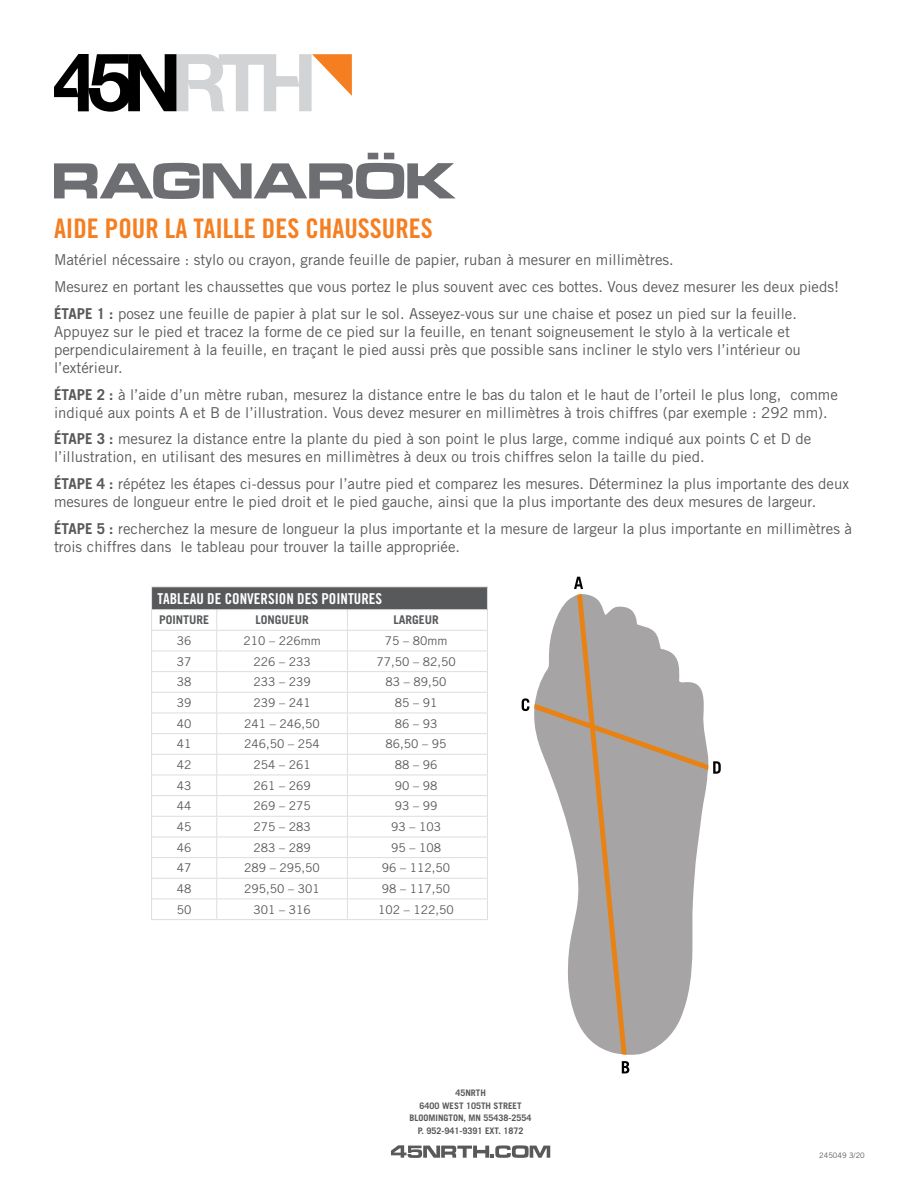
<style>
.page{position:relative;width:918px;height:1188px;background:#fff}
.page>*{position:absolute;margin:0;border:0;box-sizing:border-box;transform-origin:0 0}
.t1{font:27px "Trade Gothic LT Std Bd Cn 20";color:#f57e20}
.t2{font:15px/18px "Trade Gothic LT Std";color:#58595b}
.t3{font:15px "Trade Gothic LT Std Bd Cn 20";color:#fff}
.t4{font:12px "Trade Gothic LT Std";color:#58595b}
.t5{font:700 12px "Trade Gothic LT Std";color:#58595b}
.t6{font:700 9px/12.6px "Trade Gothic LT Std";color:#58595b;text-align:center}
.t7{font:7.5px "Trade Gothic LT Std";color:#58595b}
.s1{font-weight:700}
</style>
<div class="page">
<svg style="left:54px;top:54px;width:298px;height:58px"></svg>
<svg style="left:391px;top:1145px;width:159px;height:13px"></svg>
<div style="left:152px;top:587px;width:335px;height:23px;background:#58595b"></div>
<hr style="left:151px;top:586px;width:66px;height:1px;background:#dcddde">
<hr style="left:217px;top:586px;width:130px;height:1px;background:#dcddde">
<hr style="left:347px;top:586px;width:141px;height:1px;background:#dcddde">
<hr style="left:151px;top:609px;width:66px;height:1px;background:#dcddde">
<hr style="left:217px;top:609px;width:130px;height:1px;background:#dcddde">
<hr style="left:347px;top:609px;width:141px;height:1px;background:#dcddde">
<hr style="left:151px;top:630px;width:66px;height:1px;background:#dcddde">
<hr style="left:217px;top:630px;width:130px;height:1px;background:#dcddde">
<hr style="left:347px;top:630px;width:141px;height:1px;background:#dcddde">
<hr style="left:151px;top:651px;width:66px;height:1px;background:#dcddde">
<hr style="left:217px;top:651px;width:130px;height:1px;background:#dcddde">
<hr style="left:347px;top:651px;width:141px;height:1px;background:#dcddde">
<hr style="left:151px;top:671px;width:66px;height:1px;background:#dcddde">
<hr style="left:217px;top:671px;width:130px;height:1px;background:#dcddde">
<hr style="left:347px;top:671px;width:141px;height:1px;background:#dcddde">
<hr style="left:151px;top:692px;width:66px;height:1px;background:#dcddde">
<hr style="left:217px;top:692px;width:130px;height:1px;background:#dcddde">
<hr style="left:347px;top:692px;width:141px;height:1px;background:#dcddde">
<hr style="left:151px;top:713px;width:66px;height:1px;background:#dcddde">
<hr style="left:217px;top:713px;width:130px;height:1px;background:#dcddde">
<hr style="left:347px;top:713px;width:141px;height:1px;background:#dcddde">
<hr style="left:151px;top:733px;width:66px;height:1px;background:#dcddde">
<hr style="left:217px;top:733px;width:130px;height:1px;background:#dcddde">
<hr style="left:347px;top:733px;width:141px;height:1px;background:#dcddde">
<svg style="left:151px;top:587px;width:1px;height:332px"></svg>
<svg style="left:216px;top:610px;width:1px;height:309px"></svg>
<svg style="left:347px;top:610px;width:1px;height:309px"></svg>
<svg style="left:487px;top:587px;width:1px;height:332px"></svg>
<hr style="left:151px;top:754px;width:66px;height:1px;background:#dcddde">
<hr style="left:217px;top:754px;width:130px;height:1px;background:#dcddde">
<hr style="left:347px;top:754px;width:141px;height:1px;background:#dcddde">
<hr style="left:151px;top:775px;width:66px;height:1px;background:#dcddde">
<hr style="left:217px;top:775px;width:130px;height:1px;background:#dcddde">
<hr style="left:347px;top:775px;width:141px;height:1px;background:#dcddde">
<hr style="left:151px;top:795px;width:66px;height:1px;background:#dcddde">
<hr style="left:217px;top:795px;width:130px;height:1px;background:#dcddde">
<hr style="left:347px;top:795px;width:141px;height:1px;background:#dcddde">
<hr style="left:151px;top:816px;width:66px;height:1px;background:#dcddde">
<hr style="left:217px;top:816px;width:130px;height:1px;background:#dcddde">
<hr style="left:347px;top:816px;width:141px;height:1px;background:#dcddde">
<hr style="left:151px;top:837px;width:66px;height:1px;background:#dcddde">
<hr style="left:217px;top:837px;width:130px;height:1px;background:#dcddde">
<hr style="left:347px;top:837px;width:141px;height:1px;background:#dcddde">
<hr style="left:151px;top:857px;width:66px;height:1px;background:#dcddde">
<hr style="left:217px;top:857px;width:130px;height:1px;background:#dcddde">
<hr style="left:347px;top:857px;width:141px;height:1px;background:#dcddde">
<hr style="left:151px;top:878px;width:66px;height:1px;background:#dcddde">
<hr style="left:217px;top:878px;width:130px;height:1px;background:#dcddde">
<hr style="left:347px;top:878px;width:141px;height:1px;background:#dcddde">
<hr style="left:151px;top:899px;width:66px;height:1px;background:#dcddde">
<hr style="left:217px;top:899px;width:130px;height:1px;background:#dcddde">
<hr style="left:347px;top:899px;width:141px;height:1px;background:#dcddde">
<hr style="left:151px;top:919px;width:66px;height:1px;background:#dcddde">
<hr style="left:217px;top:919px;width:130px;height:1px;background:#dcddde">
<hr style="left:347px;top:919px;width:141px;height:1px;background:#dcddde">
<svg style="left:522px;top:577px;width:199px;height:478px"></svg>
<svg style="left:622px;top:1061px;width:7px;height:12px"></svg>
<svg style="left:54px;top:153px;width:402px;height:46px"></svg>
<h1 class="t1" style="left:54px;top:212px;width:380px">AIDE POUR LA TAILLE DES CHAUSSURES</h1>
<p class="t2" style="left:54px;top:246px;width:787px;line-height:26.8px">Matériel nécessaire : stylo ou crayon, grande feuille de papier, ruban à mesurer en millimètres.<br>Mesurez en portant les chaussettes que vous portez le plus souvent avec ces bottes. Vous devez mesurer les deux pieds!<br><span class="s1">ÉTAPE 1 :</span> posez une feuille de papier à plat sur le sol. Asseyez-vous sur une chaise et posez un pied sur la feuille.</p>
<p class="t2" style="left:54px;top:322px;width:749px">Appuyez sur le pied et tracez la forme de ce pied sur la feuille, en tenant soigneusement le stylo à la verticale et perpendiculairement à la feuille, en traçant le pied aussi près que possible sans incliner le stylo vers l’intérieur ou l’extérieur.</p>
<p class="t2" style="left:54px;top:385px;width:785px"><span class="s1">ÉTAPE 2 :</span> à l’aide d’un mètre ruban, mesurez la distance entre le bas du talon et le haut de l’orteil le plus long, comme indiqué aux points A et B de l’illustration. Vous devez mesurer en millimètres à trois chiffres (par exemple : 292 mm).</p>
<p class="t2" style="left:54px;top:430px;width:759px"><span class="s1">ÉTAPE 3 :</span> mesurez la distance entre la plante du pied à son point le plus large, comme indiqué aux points C et D de l’illustration, en utilisant des mesures en millimètres à deux ou trois chiffres selon la taille du pied.</p>
<p class="t2" style="left:54px;top:475px;width:797px"><span class="s1">ÉTAPE 4 :</span> répétez les étapes ci-dessus pour l’autre pied et comparez les mesures. Déterminez la plus importante des deux mesures de longueur entre le pied droit et le pied gauche, ainsi que la plus importante des deux mesures de largeur.</p>
<p class="t2" style="left:54px;top:520px;width:800px"><span class="s1">ÉTAPE 5 :</span> recherchez la mesure de longueur la plus importante et la mesure de largeur la plus importante en millimètres à trois chiffres dans le tableau pour trouver la taille appropriée.</p>
<p class="t3" style="left:158px;top:589px;width:226px">TABLEAU DE CONVERSION DES POINTURES</p>
<p class="t5" style="left:159px;top:613px;width:52px">POINTURE</p>
<p class="t5" style="left:255px;top:613px;width:55px">LONGUEUR</p>
<p class="t5" style="left:393px;top:613px;width:47px">LARGEUR</p>
<p class="t4" style="left:177px;top:633px;width:16px">36</p>
<p class="t4" style="left:243px;top:633px;width:79px">210 – 226mm</p>
<p class="t4" style="left:385px;top:633px;width:64px">75 – 80mm</p>
<p class="t4" style="left:177px;top:654px;width:16px">37</p>
<p class="t4" style="left:253px;top:654px;width:59px">226 – 233</p>
<p class="t4" style="left:376px;top:654px;width:81px">77,50 – 82,50</p>
<p class="t4" style="left:177px;top:675px;width:16px">38</p>
<p class="t4" style="left:253px;top:675px;width:59px">233 – 239</p>
<p class="t4" style="left:386px;top:675px;width:62px">83 – 89,50</p>
<p class="t4" style="left:177px;top:695px;width:16px">39</p>
<p class="t4" style="left:253px;top:695px;width:59px">239 – 241</p>
<p class="t4" style="left:395px;top:695px;width:44px">85 – 91</p>
<p class="t4" style="left:177px;top:716px;width:16px">40</p>
<p class="t4" style="left:244px;top:716px;width:77px">241 – 246,50</p>
<p class="t4" style="left:395px;top:716px;width:44px">86 – 93</p>
<p class="t4" style="left:177px;top:737px;width:16px">41</p>
<p class="t4" style="left:244px;top:737px;width:77px">246,50 – 254</p>
<p class="t4" style="left:386px;top:737px;width:62px">86,50 – 95</p>
<p class="t4" style="left:177px;top:757px;width:16px">42</p>
<p class="t4" style="left:253px;top:757px;width:59px">254 – 261</p>
<p class="t4" style="left:395px;top:757px;width:44px">88 – 96</p>
<p class="t4" style="left:177px;top:778px;width:16px">43</p>
<p class="t4" style="left:253px;top:778px;width:59px">261 – 269</p>
<p class="t4" style="left:395px;top:778px;width:44px">90 – 98</p>
<p class="t4" style="left:177px;top:799px;width:16px">44</p>
<p class="t4" style="left:253px;top:799px;width:59px">269 – 275</p>
<p class="t4" style="left:395px;top:799px;width:44px">93 – 99</p>
<p class="t4" style="left:177px;top:819px;width:16px">45</p>
<p class="t4" style="left:253px;top:819px;width:59px">275 – 283</p>
<p class="t4" style="left:391px;top:819px;width:51px">93 – 103</p>
<p class="t4" style="left:177px;top:840px;width:16px">46</p>
<p class="t4" style="left:253px;top:840px;width:59px">283 – 289</p>
<p class="t4" style="left:391px;top:840px;width:51px">95 – 108</p>
<p class="t4" style="left:177px;top:861px;width:16px">47</p>
<p class="t4" style="left:244px;top:861px;width:77px">289 – 295,50</p>
<p class="t4" style="left:382px;top:861px;width:70px">96 – 112,50</p>
<p class="t4" style="left:177px;top:881px;width:16px">48</p>
<p class="t4" style="left:244px;top:881px;width:77px">295,50 – 301</p>
<p class="t4" style="left:382px;top:881px;width:70px">98 – 117,50</p>
<p class="t4" style="left:177px;top:902px;width:16px">50</p>
<p class="t4" style="left:253px;top:902px;width:59px">301 – 316</p>
<p class="t4" style="left:378px;top:902px;width:77px">102 – 122,50</p>
<p class="t6" style="left:410px;top:1086px;width:124px">45NRTH<br>6400 WEST 105TH STREET<br>BLOOMINGTON, MN 55438-2554<br>P. 952-941-9391 EXT. 1872</p>
<p class="t7" style="left:819px;top:1151px;width:47px">245049 3/20</p>
</div>
